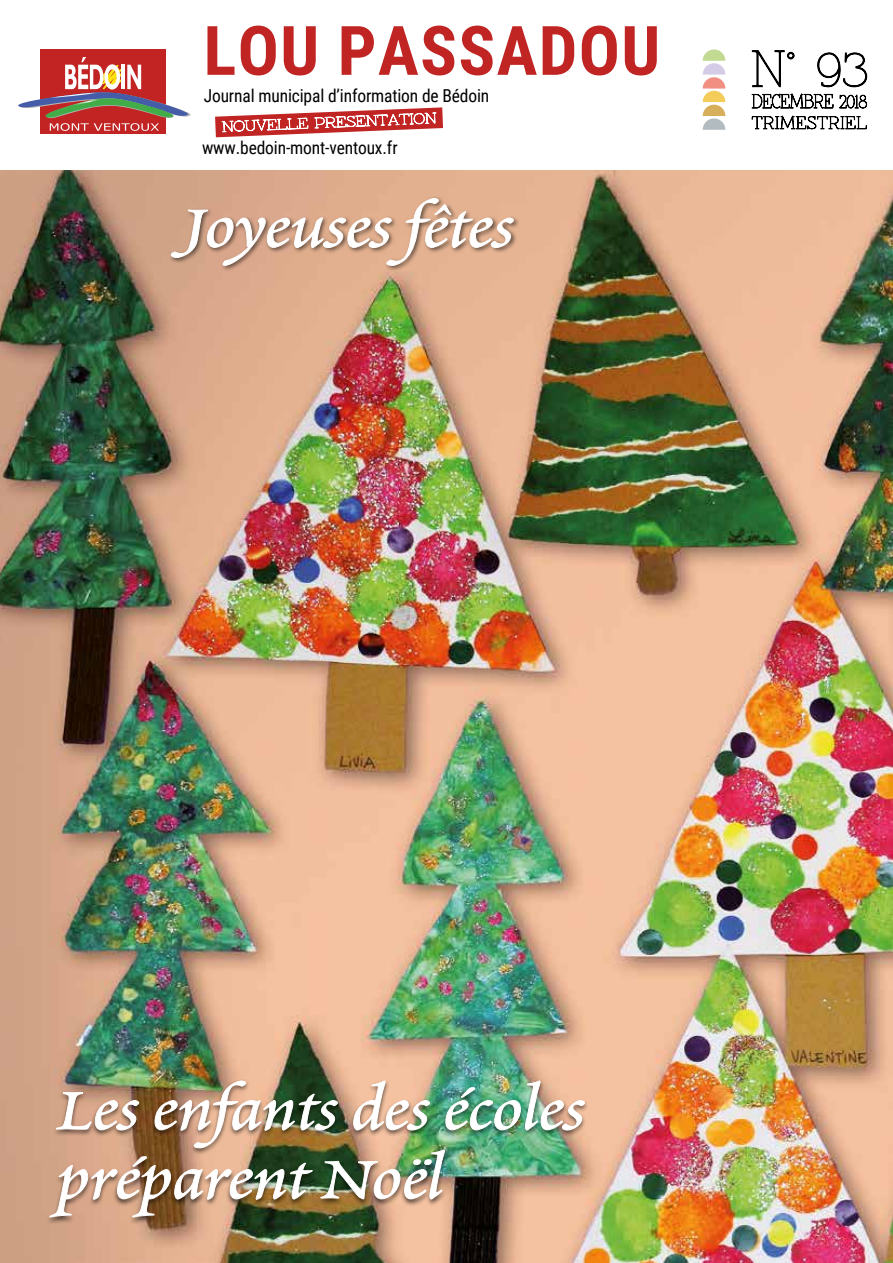
<style>
.page{position:relative;width:893px;height:1263px;background:#fff}
.page>*{position:absolute;margin:0;border:0;box-sizing:border-box;transform-origin:0 0}
.t1{font:72px/69px "Poetica Chancery I";color:#fff;scale:1.3 1}
.t2{font:700 68.25px "Roboto Condensed";letter-spacing:.02em;color:#c02423}
.t3{font:17.85px "Roboto Condensed";letter-spacing:-.01em;color:#000}
</style>
<div class="page">
<img style="left:40px;top:49px;width:125px;height:85px">
<svg style="left:18px;top:57px;width:173px;height:74px"></svg>
<svg style="left:215px;top:107px;width:228px;height:31px"></svg>
<svg style="left:751px;top:50px;width:117px;height:80px"></svg>
<svg style="left:703px;top:49px;width:22px;height:81px"></svg>
<img style="left:0;top:170px;width:893px;height:1093px">
<div style="left:169px;top:195px;width:352px;height:77px;background:#000;opacity:.6"></div>
<svg style="left:171px;top:198px;width:342px;height:68px;background:#cda48a"></svg>
<div style="left:46px;top:1079px;width:543px;height:145px;background:#000;opacity:.6"></div>
<img style="left:49px;top:1080px;width:536px;height:137px">
<h2 class="t2" style="left:204px;top:3px;width:458px">LOU PASSADOU</h2>
<p class="t3" style="left:204px;top:83px;width:287px">Journal municipal d’information de Bédoin</p>
<p class="t3" style="left:202px;top:136px;width:197px">www.bedoin-mont-ventoux.fr</p>
<h1 class="t1" style="left:182px;top:194px;width:256px">Joyeuses fêtes</h1>
<h1 class="t1" style="left:56px;top:1077px;width:407px">Les enfants des écoles préparent Noël</h1>
</div>
